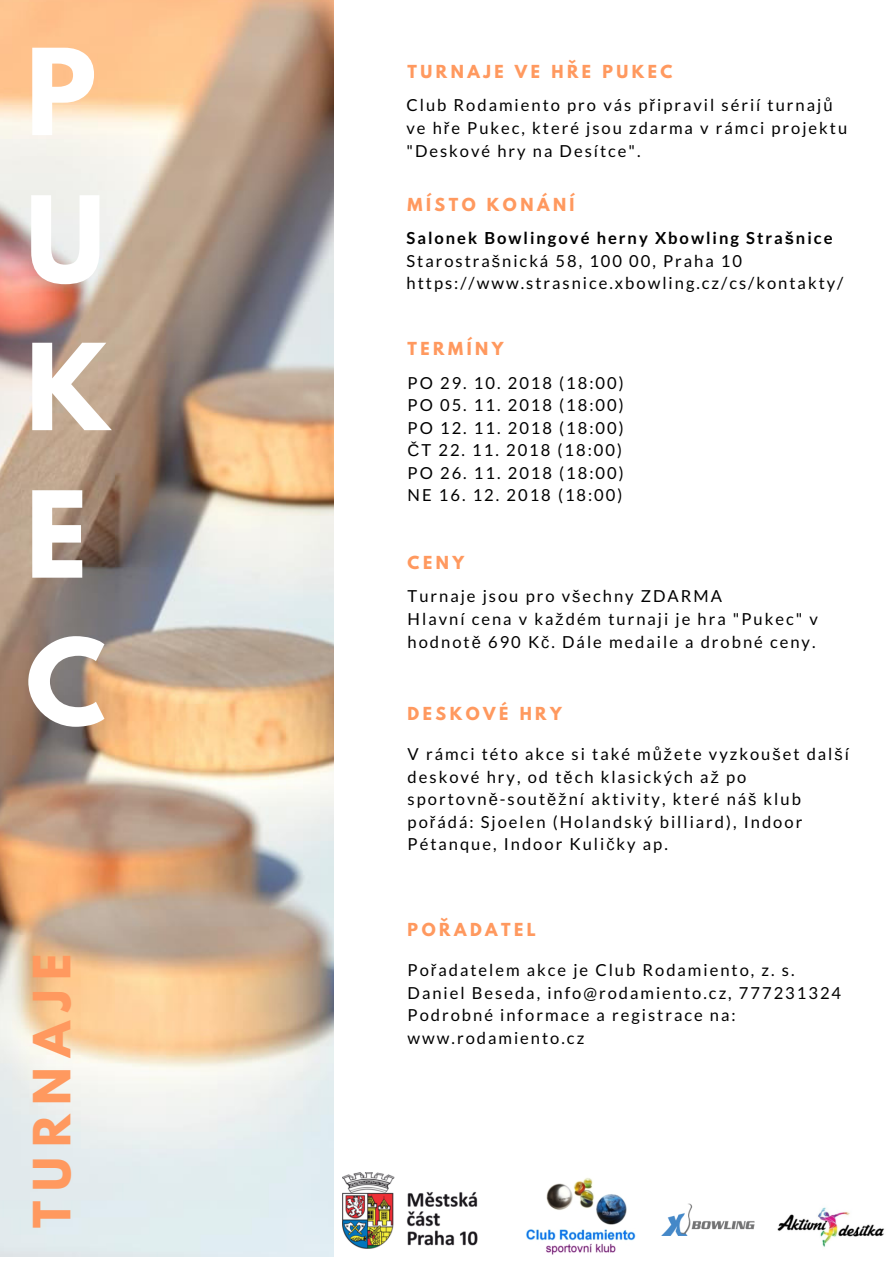
<style>
.page{position:relative;width:893px;height:1263px;background:#fff}
.page>*{position:absolute;margin:0;border:0;box-sizing:border-box;transform-origin:0 0}
.t1{font:700 105.9px/147.4px "League Spartan";color:#fff}
.t2{font:700 45.45px "League Spartan";color:#ff995f}
.t3{font:16.5px/22.5px "Lato";letter-spacing:.12em;color:#000}
.t4{font:700 15.9px "League Spartan";letter-spacing:.22em;color:#ff995f}
.s1{font-family:"Liberation Sans"}
.s2{font-weight:700}
.s3{font-family:"Liberation Sans";font-weight:700}
</style>
<div class="page">
<img style="left:0;top:0;width:333px;height:1257px">
<img style="left:342px;top:1172px;width:542px;height:83px">
<h1 class="t1" style="left:26px;top:32px;width:85px">P<br>U<br>K<br>E<br>C</h1>
<p class="t4" style="left:408px;top:63px;width:266px">TURNAJE VE HŘE PUKEC</p>
<p class="t3" style="left:406px;top:94px;width:442px">Club Rodamiento pro vás p<span class="s1">ř</span>ipravil sérií turnaj<span class="s1">ů </span>ve h<span class="s1">ř</span>e Pukec, které jsou zdarma v rámci projektu "Deskové hry na Desítce".</p>
<p class="t4" style="left:408px;top:196px;width:168px">MÍSTO KONÁNÍ</p>
<p class="t3" style="left:406px;top:227px;width:438px"><span class="s2">Salonek Bowlingové herny Xbowling Stra</span><span class="s3">š</span><span class="s2">nice<br></span>Starostra<span class="s1">š</span>nická 58, 100 00, Praha 10 https://www.strasnice.xbowling.cz/cs/kontakty/</p>
<p class="t4" style="left:408px;top:340px;width:97px">TERMÍNY</p>
<p class="t3" style="left:408px;top:371px;width:217px;text-align:justify">PO 29. 10. 2018 (18:00)<br>PO 05. 11. 2018 (18:00)<br>PO 12. 11. 2018 (18:00)<br><span class="s1">Č</span>T 22. 11. 2018 (18:00)<br>PO 26. 11. 2018 (18:00)<br>NE 16. 12. 2018 (18:00)</p>
<p class="t4" style="left:408px;top:554px;width:58px">CENY</p>
<p class="t3" style="left:408px;top:585px;width:412px">Turnaje jsou pro v<span class="s1">š</span>echny ZDARMA<br>Hlavní cena v ka<span class="s1">ž</span>dém turnaji je hra "Pukec" v hodnot<span class="s1">ě</span> 690 K<span class="s1">č</span>. Dále medaile a drobné ceny.</p>
<p class="t4" style="left:408px;top:705px;width:156px">DESKOVÉ HRY</p>
<p class="t3" style="left:408px;top:742px;width:443px">V rámci této akce si také m<span class="s1">ůž</span>ete vyzkou<span class="s1">š</span>et dal<span class="s1">š</span>í deskové hry, od t<span class="s1">ě</span>ch klasických a<span class="s1">ž</span> po sportovn<span class="s1">ě</span>-sout<span class="s1">ěž</span>ní aktivity, které ná<span class="s1">š</span> klub po<span class="s1">ř</span>ádá: Sjoelen (Holandský billiard), Indoor Pétanque, Indoor Kuli<span class="s1">č</span>ky ap.</p>
<p class="t4" style="left:408px;top:921px;width:130px">POŘADATEL</p>
<h2 class="t2" style="left:29px;top:1228px;width:276px;rotate:-90deg">TURNAJE</h2>
<p class="t3" style="left:408px;top:959px;width:435px">Po<span class="s1">ř</span>adatelem akce je Club Rodamiento, z. s.<br>Daniel Beseda, info@rodamiento.cz, 777231324<br>Podrobné informace a registrace na: www.rodamiento.cz</p>
</div>
